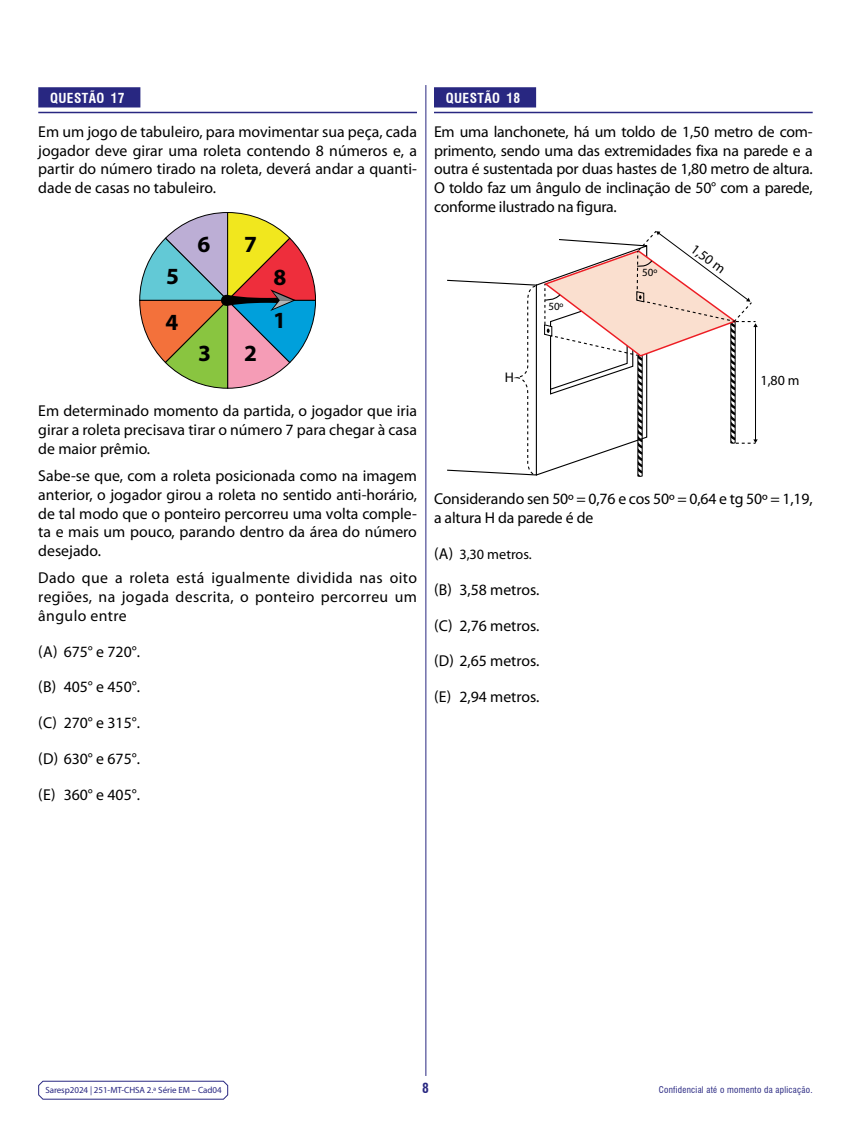
<style>
.page{position:relative;width:851px;height:1127px;background:#fff}
.page>*{position:absolute;margin:0;border:0;box-sizing:border-box;transform-origin:0 0}
.t1{font:700 23.25px/46px "Myriad Pro";color:#000}
.t2{font:15.75px/18.8px "Myriad Pro";color:#000;text-align:justify}
.t3{font:14.25px "Myriad Pro";color:#000}
.t4{font:13.95px "Myriad Pro";color:#000}
.t5{font:700 condensed 13.5px "Swiss 721 BT";letter-spacing:.03em;color:#fff}
.t6{font:700 condensed 13.5px "Swiss 721 BT";color:#282781}
.t7{font:10.95px "Myriad Pro";color:#000}
.t8{font:9px "Myriad Pro";letter-spacing:-.005em;color:#282781}
.t9{font:condensed 9px "Swiss 721 BT";letter-spacing:.03em;color:#282781}
.s1{font-size:15.75px}
</style>
<div class="page">
<svg style="left:38px;top:1080px;width:190px;height:20px"></svg>
<hr style="left:425px;top:85px;width:1px;height:991px;background:#282781">
<div style="left:434px;top:87px;width:102px;height:20px;background:#282781"></div>
<hr style="left:434px;top:112px;width:378px;height:1px;background:#282781">
<svg style="left:447px;top:279px;width:95px;height:196px"></svg>
<svg style="left:516px;top:285px;width:26px;height:191px"></svg>
<svg style="left:542px;top:231px;width:215px;height:246px"></svg>
<div style="left:38px;top:87px;width:102px;height:20px;background:#282781"></div>
<hr style="left:38px;top:112px;width:379px;height:1px;background:#282781">
<svg style="left:139px;top:212px;width:177px;height:177px"></svg>
<p class="t5" style="left:50px;top:90px;width:76px">QUESTÃO 17</p>
<p class="t2" style="left:38px;top:122px;width:380px">Em um jogo de tabuleiro, para movimentar sua peça, cada jogador deve girar uma roleta contendo 8 números e, a partir do número tirado na roleta, deverá andar a quanti&shy;dade de casas no tabuleiro.</p>
<p class="t1" style="left:165px;top:253px;width:15px">5<br>4</p>
<p class="t1" style="left:197px;top:220px;width:14px">6</p>
<p class="t1" style="left:244px;top:220px;width:14px">7</p>
<p class="t1" style="left:198px;top:329px;width:14px">3</p>
<p class="t1" style="left:244px;top:329px;width:14px">2</p>
<p class="t1" style="left:273px;top:254px;width:14px">8</p>
<p class="t1" style="left:273px;top:296px;width:14px">1</p>
<p class="t2" style="left:38px;top:401px;width:380px">Em determinado momento da partida, o jogador que iria girar a roleta precisava tirar o número 7 para chegar à casa de maior prêmio.</p>
<p class="t2" style="left:38px;top:466px;width:380px">Sabe-se que, com a roleta posicionada como na imagem anterior, o jogador girou a roleta no sentido anti-horário, de tal modo que o ponteiro percorreu uma volta comple&shy;ta e mais um pouco, parando dentro da área do número desejado.</p>
<p class="t2" style="left:38px;top:568px;width:380px">Dado que a roleta está igualmente dividida nas oito regiões, na jogada descrita, o ponteiro percorreu um ângulo entre</p>
<p class="t2" style="left:38px;top:642px;width:103px">(A) 675° e 720°.</p>
<p class="t2" style="left:38px;top:677px;width:103px">(B) 405° e 450°.</p>
<p class="t2" style="left:38px;top:713px;width:103px">(C) 270° e 315°.</p>
<p class="t2" style="left:38px;top:749px;width:103px">(D) 630° e 675°.</p>
<p class="t2" style="left:38px;top:785px;width:103px">(E) 360° e 405°.</p>
<p class="t5" style="left:446px;top:90px;width:76px">QUESTÃO 18</p>
<p class="t2" style="left:434px;top:122px;width:380px">Em uma lanchonete, há um toldo de 1,50 metro de com&shy;primento, sendo uma das extremidades fixa na parede e a outra é sustentada por duas hastes de 1,80 metro de altura.<br>O toldo faz um ângulo de inclinação de 50° com a parede, conforme ilustrado na figura.</p>
<p class="t4" style="left:504px;top:369px;width:11px">H</p>
<p class="t7" style="left:548px;top:300px;width:17px">50º</p>
<p class="t7" style="left:642px;top:265px;width:17px">50º</p>
<p class="t4" style="left:697px;top:240px;width:41px;rotate:37deg">1,50 m</p>
<p class="t4" style="left:760px;top:372px;width:41px">1,80 m</p>
<p class="t2" style="left:434px;top:489px;width:380px">Considerando sen 50º = 0,76 e cos 50º = 0,64 e tg 50º = 1,19, a altura H da parede é de</p>
<p class="t3" style="left:434px;top:545px;width:99px"><span class="s1">(A)</span> 3,30 metros.</p>
<p class="t2" style="left:434px;top:580px;width:107px">(B) 3,58 metros.</p>
<p class="t2" style="left:434px;top:615px;width:107px">(C) 2,76 metros.</p>
<p class="t2" style="left:434px;top:651px;width:107px">(D) 2,65 metros.</p>
<p class="t2" style="left:434px;top:687px;width:107px">(E) 2,94 metros.</p>
<p class="t8" style="left:45px;top:1084px;width:178px">Saresp2024 | 251-MT-CHSA 2.ª Série EM – Cad04</p>
<p class="t6" style="left:422px;top:1079px;width:8px">8</p>
<p class="t9" style="left:658px;top:1084px;width:155px">Confidencial até o momento da aplicação.</p>
</div>
